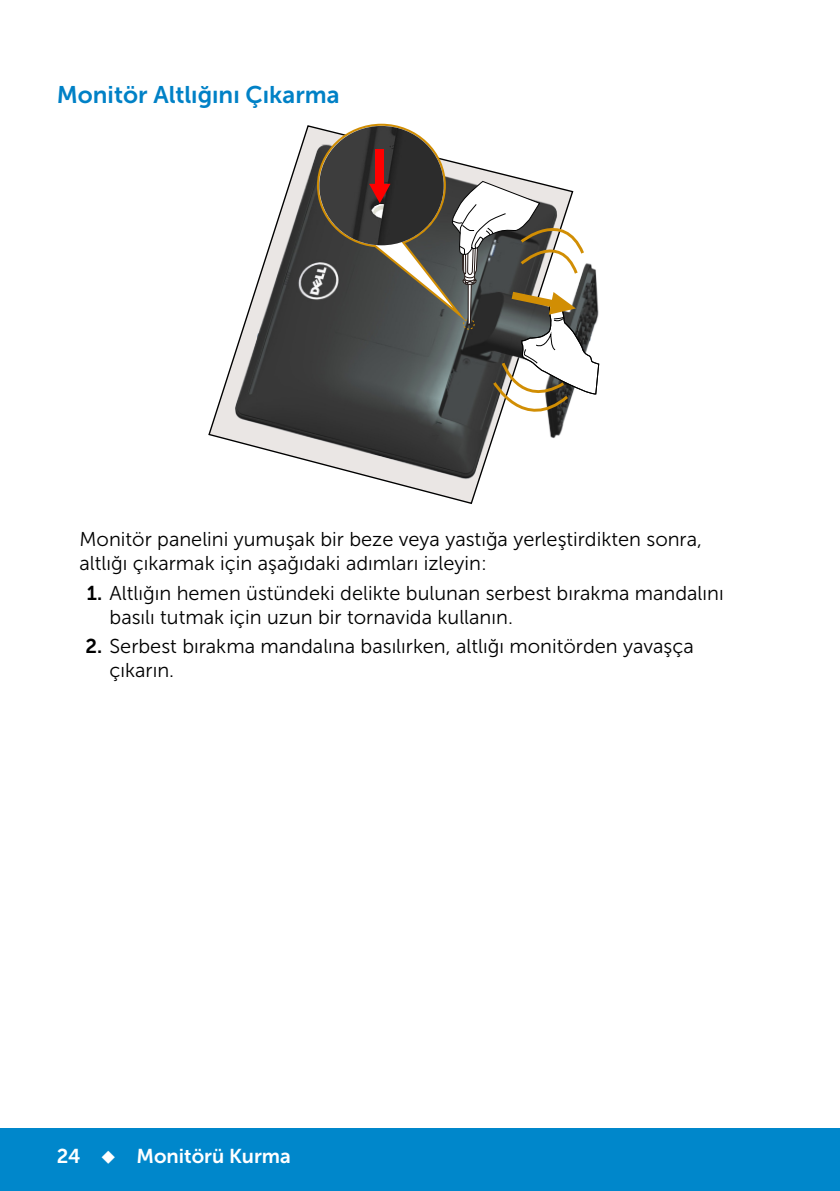
<style>
.page{position:relative;width:840px;height:1191px;background:#fff}
.page>*{position:absolute;margin:0;border:0;box-sizing:border-box;transform-origin:0 0}
.Head2{font:24px "Museo Sans For Dell 700";color:#0081c6}
.Paragraph{font:20px/24px "Museo Sans For Dell 300";color:#000}
.t1{font:20px "Museo Sans For Dell 700";color:#fff}
.s1{font-family:"Museo Sans For Dell 700"}
</style>
<div class="page">
<div style="left:0;top:1128px;width:839px;height:63px;background:#0087cb"></div>
<svg style="left:208px;top:125px;width:270px;height:379px"></svg>
<img style="left:232px;top:143px;width:368px;height:344px">
<svg style="left:316px;top:123px;width:282px;height:310px"></svg>
<p class="Head2" style="left:57px;top:81px;width:284px">Monitör Altlığını Çıkarma</p>
<p class="Paragraph" style="left:79px;top:527px;width:623px">Monitör panelini yumuşak bir beze veya yastığa yerleştirdikten sonra, altlığı çıkarmak için aşağıdaki adımları izleyin:</p>
<p class="Paragraph" style="left:109px;top:581px;width:615px;text-indent:-23px"><span class="s1">1.</span> Altlığın hemen üstündeki delikte bulunan serbest bırakma mandalını basılı tutmak için uzun bir tornavida kullanın.</p>
<p class="Paragraph" style="left:109px;top:634px;width:585px;text-indent:-24px"><span class="s1">2.</span> Serbest bırakma mandalına basılırken, altlığı monitörden yavaşça çıkarın.</p>
<p class="t1" style="left:57px;top:1144px;width:235px">24 ◆ Monitörü Kurma</p>
</div>
